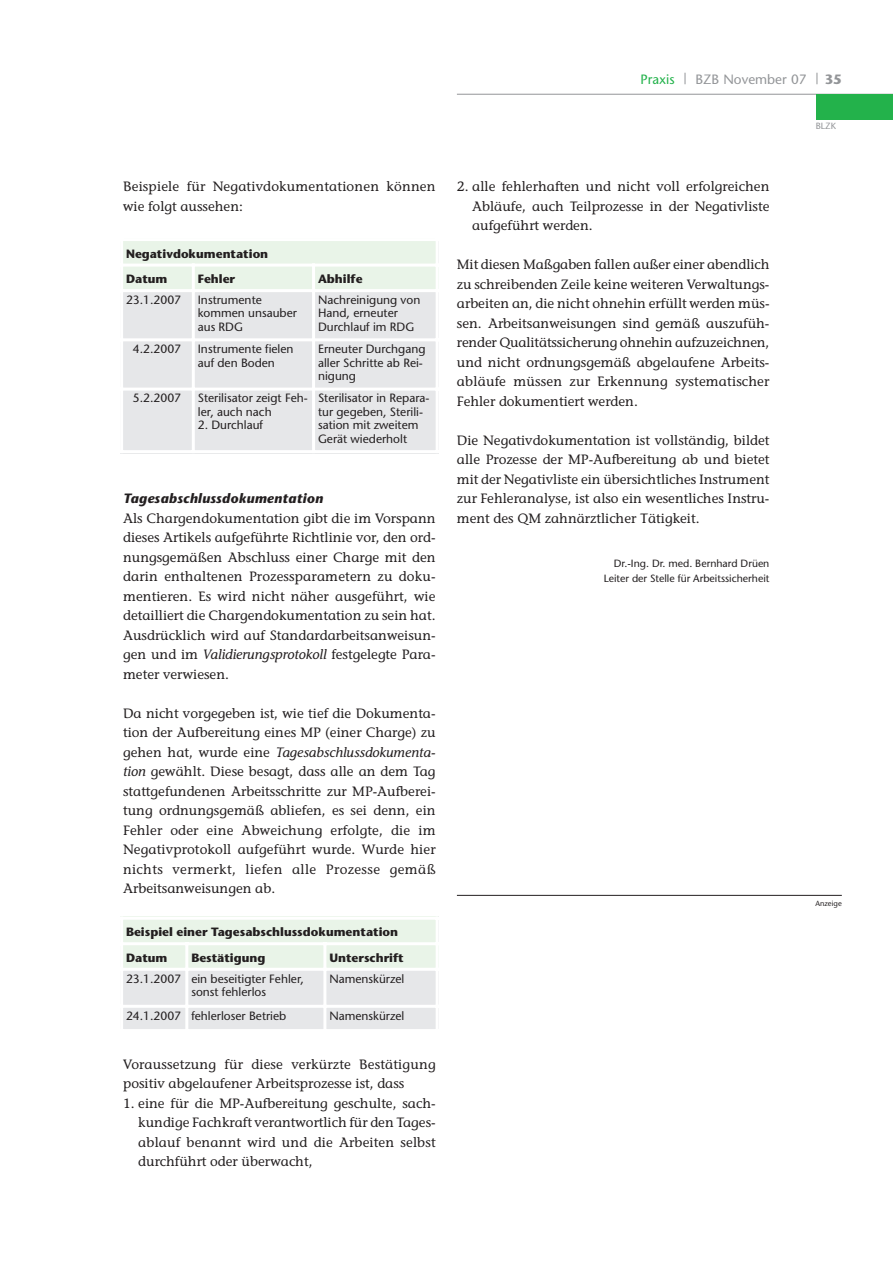
<style>
.page{position:relative;width:893px;height:1263px;background:#fff}
.page>*{position:absolute;margin:0;border:0;box-sizing:border-box;transform-origin:0 0}
.t1{font:13.5px/19.5px "Stone Informal";color:#231f20;text-align:justify}
.t2{font:italic 700 13.5px "Stone Sans";letter-spacing:.02em;color:#231f20}
.t3{font:13.5px "Stone Sans";color:#939598}
.t4{font:13.5px "Stone Sans";color:#23b24b}
.t5{font:700 13.5px "Stone Sans";color:#939598}
.t6{font:12px/13.5px "Stone Sans";color:#231f20}
.t7{font:700 12px/25.5px "Stone Sans";color:#231f20}
.t8{font:10.5px/15px "Stone Sans";color:#231f20;text-align:right}
.t9{font:9px "Stone Sans";color:#939598}
.t10{font:7.5px "Stone Sans";color:#231f20}
.s1{font-style:italic}
</style>
<div class="page">
<hr style="left:457px;top:94px;width:436px;height:1px;background:#939598">
<div style="left:816px;top:94px;width:77px;height:26px;background:#23b24b"></div>
<div style="left:120px;top:238px;width:319px;height:215px;background:#e6e7e9"></div>
<div style="left:120px;top:238px;width:317px;height:27px;background:#e9f4e8"></div>
<div style="left:120px;top:265px;width:73px;height:26px;background:#e9f4e8"></div>
<div style="left:193px;top:265px;width:121px;height:26px;background:#e9f4e8"></div>
<div style="left:314px;top:265px;width:125px;height:26px;background:#e9f4e8"></div>
<hr style="left:120px;top:238px;width:3px;height:215px;background:#fff">
<hr style="left:192px;top:264px;width:3px;height:189px;background:#fff">
<hr style="left:312px;top:264px;width:3px;height:189px;background:#fff">
<hr style="left:436px;top:238px;width:3px;height:215px;background:#fff">
<hr style="left:120px;top:238px;width:319px;height:3px;background:#fff">
<hr style="left:120px;top:264px;width:319px;height:3px;background:#fff">
<hr style="left:120px;top:289px;width:319px;height:3px;background:#fff">
<hr style="left:120px;top:338px;width:319px;height:3px;background:#fff">
<hr style="left:120px;top:388px;width:319px;height:3px;background:#fff">
<hr style="left:120px;top:450px;width:319px;height:3px;background:#fff">
<div style="left:120px;top:917px;width:319px;height:115px;background:#e6e7e9"></div>
<div style="left:120px;top:917px;width:317px;height:27px;background:#e9f4e8"></div>
<div style="left:120px;top:944px;width:67px;height:25px;background:#e9f4e8"></div>
<div style="left:187px;top:944px;width:138px;height:25px;background:#e9f4e8"></div>
<div style="left:325px;top:944px;width:114px;height:25px;background:#e9f4e8"></div>
<hr style="left:120px;top:917px;width:3px;height:115px;background:#fff">
<hr style="left:185px;top:942px;width:3px;height:90px;background:#fff">
<hr style="left:323px;top:942px;width:3px;height:90px;background:#fff">
<hr style="left:436px;top:917px;width:3px;height:115px;background:#fff">
<hr style="left:120px;top:917px;width:319px;height:3px;background:#fff">
<hr style="left:120px;top:942px;width:319px;height:3px;background:#fff">
<hr style="left:120px;top:968px;width:319px;height:3px;background:#fff">
<hr style="left:120px;top:1005px;width:319px;height:3px;background:#fff">
<hr style="left:120px;top:1029px;width:319px;height:3px;background:#fff">
<hr style="left:457px;top:895px;width:385px;height:1px;background:#231f20">
<p class="t1" style="left:123px;top:178px;width:314px">Beispiele für Negativdokumentationen können wie folgt aussehen:</p>
<p class="t7" style="left:126px;top:242px;width:144px">Negativdokumentation<br>Datum</p>
<p class="t7" style="left:198px;top:267px;width:39px">Fehler</p>
<p class="t7" style="left:318px;top:267px;width:46px">Abhilfe</p>
<p class="t6" style="left:126px;top:294px;width:57px">23.1.2007</p>
<p class="t6" style="left:198px;top:294px;width:101px">Instrumente kommen unsauber aus RDG</p>
<p class="t6" style="left:318px;top:294px;width:104px">Nachreinigung von<br>Hand, erneuter<br>Durchlauf im RDG</p>
<p class="t6" style="left:133px;top:343px;width:50px">4.2.2007</p>
<p class="t6" style="left:198px;top:343px;width:97px">Instrumente fielen auf den Boden</p>
<p class="t6" style="left:318px;top:343px;width:109px">Erneuter Durchgang aller Schritte ab Rei&shy;nigung</p>
<p class="t6" style="left:133px;top:393px;width:50px">5.2.2007</p>
<p class="t6" style="left:198px;top:393px;width:112px">Sterilisator zeigt Feh&shy;ler, auch nach</p>
<p class="t6" style="left:198px;top:420px;width:67px">2. Durchlauf</p>
<p class="t6" style="left:318px;top:393px;width:113px">Sterilisator in Repara&shy;tur gegeben, Sterili&shy;sation mit zweitem<br>Gerät wiederholt</p>
<p class="t2" style="left:123px;top:493px;width:201px">Tagesabschlussdokumentation</p>
<p class="t1" style="left:123px;top:510px;width:314px">Als Chargendokumentation gibt die im Vorspann dieses Artikels aufgeführte Richtlinie vor, den ord&shy;nungsgemäßen Abschluss einer Charge mit den darin enthaltenen Prozessparametern zu doku&shy;mentieren. Es wird nicht näher ausgeführt, wie detailliert die Chargendokumentation zu sein hat.<br>Ausdrücklich wird auf Standardarbeitsanweisun&shy;gen und im <span class="s1">Validierungsprotokoll</span> festgelegte Para&shy;meter verwiesen.</p>
<p class="t1" style="left:123px;top:705px;width:314px">Da nicht vorgegeben ist, wie tief die Dokumenta&shy;tion der Aufbereitung eines MP (einer Charge) zu gehen hat, wurde eine <span class="s1">Tagesabschlussdokumenta&shy;tion</span> gewählt. Diese besagt, dass alle an dem Tag stattgefundenen Arbeitsschritte zur MP-Aufberei&shy;tung ordnungsgemäß abliefen, es sei denn, ein Fehler oder eine Abweichung erfolgte, die im Negativprotokoll aufgeführt wurde. Wurde hier nichts vermerkt, liefen alle Prozesse gemäß Arbeitsanweisungen ab.</p>
<p class="t7" style="left:126px;top:920px;width:273px">Beispiel einer Tagesabschlussdokumentation<br>Datum</p>
<p class="t7" style="left:191px;top:946px;width:76px">Bestätigung</p>
<p class="t7" style="left:329px;top:946px;width:76px">Unterschrift</p>
<p class="t6" style="left:191px;top:973px;width:114px;text-indent:-65px">23.1.2007 ein beseitigter Fehler, sonst fehlerlos</p>
<p class="t6" style="left:329px;top:973px;width:76px">Namenskürzel</p>
<p class="t6" style="left:126px;top:1010px;width:162px">24.1.2007 fehlerloser Betrieb</p>
<p class="t6" style="left:329px;top:1010px;width:76px">Namenskürzel</p>
<p class="t1" style="left:123px;top:1056px;width:314px">Voraussetzung für diese verkürzte Bestätigung positiv abgelaufener Arbeitsprozesse ist, dass</p>
<p class="t1" style="left:138px;top:1095px;width:299px;text-indent:-15px">1. eine für die MP-Aufbereitung geschulte, sach&shy;kundige Fachkraft verantwortlich für den Tages&shy;ablauf benannt wird und die Arbeiten selbst durchführt oder überwacht,</p>
<p class="t4" style="left:640px;top:74px;width:36px">Praxis</p>
<p class="t3" style="left:695px;top:74px;width:113px">BZB November 07</p>
<p class="t5" style="left:825px;top:74px;width:19px">35</p>
<p class="t9" style="left:816px;top:122px;width:22px">BLZK</p>
<p class="t1" style="left:472px;top:178px;width:299px;text-indent:-15px">2. alle fehlerhaften und nicht voll erfolgreichen Abläufe, auch Teilprozesse in der Negativliste aufgeführt werden.</p>
<p class="t1" style="left:457px;top:256px;width:314px">Mit diesen Maßgaben fallen außer einer abendlich zu schreibenden Zeile keine weiteren Verwaltungs&shy;arbeiten an, die nicht ohnehin erfüllt werden müs&shy;sen. Arbeitsanweisungen sind gemäß auszufüh&shy;render Qualitätssicherung ohnehin aufzuzeichnen, und nicht ordnungsgemäß abgelaufene Arbeits&shy;abläufe müssen zur Erkennung systematischer Fehler dokumentiert werden.</p>
<p class="t1" style="left:457px;top:432px;width:314px">Die Negativdokumentation ist vollständig, bildet alle Prozesse der MP-Aufbereitung ab und bietet mit der Negativliste ein übersichtliches Instrument zur Fehleranalyse, ist also ein wesentliches Instru&shy;ment des QM zahnärztlicher Tätigkeit.</p>
<p class="t8" style="left:604px;top:557px;width:167px">Dr.-Ing. Dr. med. Bernhard Drüen<br>Leiter der Stelle für Arbeitssicherheit</p>
<p class="t10" style="left:816px;top:900px;width:28px">Anzeige</p>
</div>
